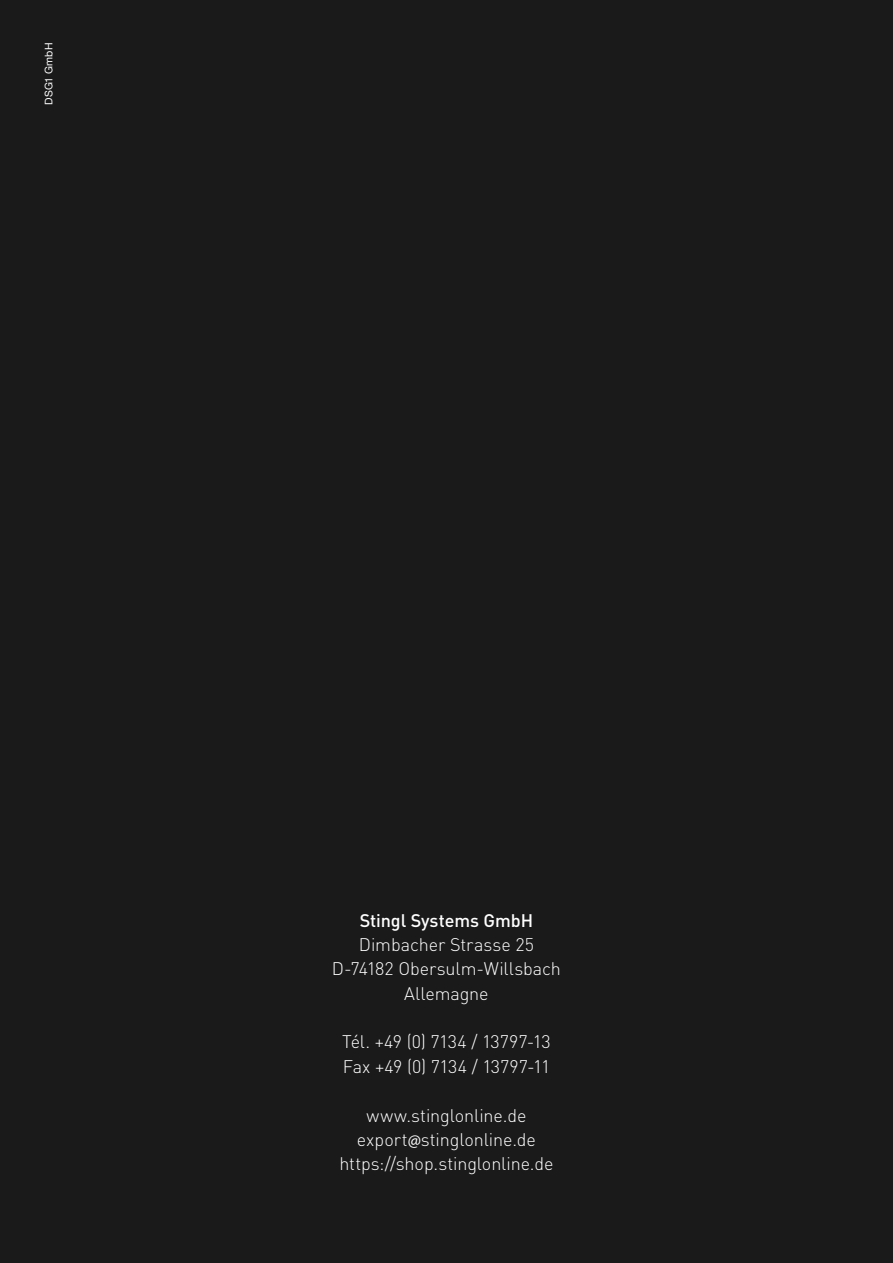
<style>
.page{position:relative;width:893px;height:1263px;background:#1a1a1a}
.page>*{position:absolute;margin:0;border:0;box-sizing:border-box;transform-origin:0 0}
.t1{font:300 18px/24.3px "DIN";letter-spacing:-.005em;color:#fff;text-align:center}
.t2{font:500 18px "DIN";letter-spacing:-.005em;color:#fff}
.t3{font:10.5px "Helvetica Neue";letter-spacing:.02em;color:#fff}
.s1{font-family:"Myriad Pro";font-weight:400}
</style>
<div class="page">
<p class="t3" style="left:41px;top:105px;width:64px;rotate:-90deg">DSG1 GmbH</p>
<p class="t2" style="left:360px;top:908px;width:175px">Stingl Systems GmbH</p>
<p class="t1" style="left:332px;top:932px;width:231px">Dimbacher Strasse 25<br>D-74182 Obersulm-Willsbach<br>Allemagne</p>
<p class="t1" style="left:342px;top:1029px;width:210px;text-align:left">Tél. +49 (0) 7134 / 13797-13<br>Fax +49 (0) 7134 / 13797-11</p>
<p class="t1" style="left:339px;top:1103px;width:216px">www.stinglonline.de export<span class="s1">@</span>stinglonline.de https://shop.stinglonline.de</p>
</div>
